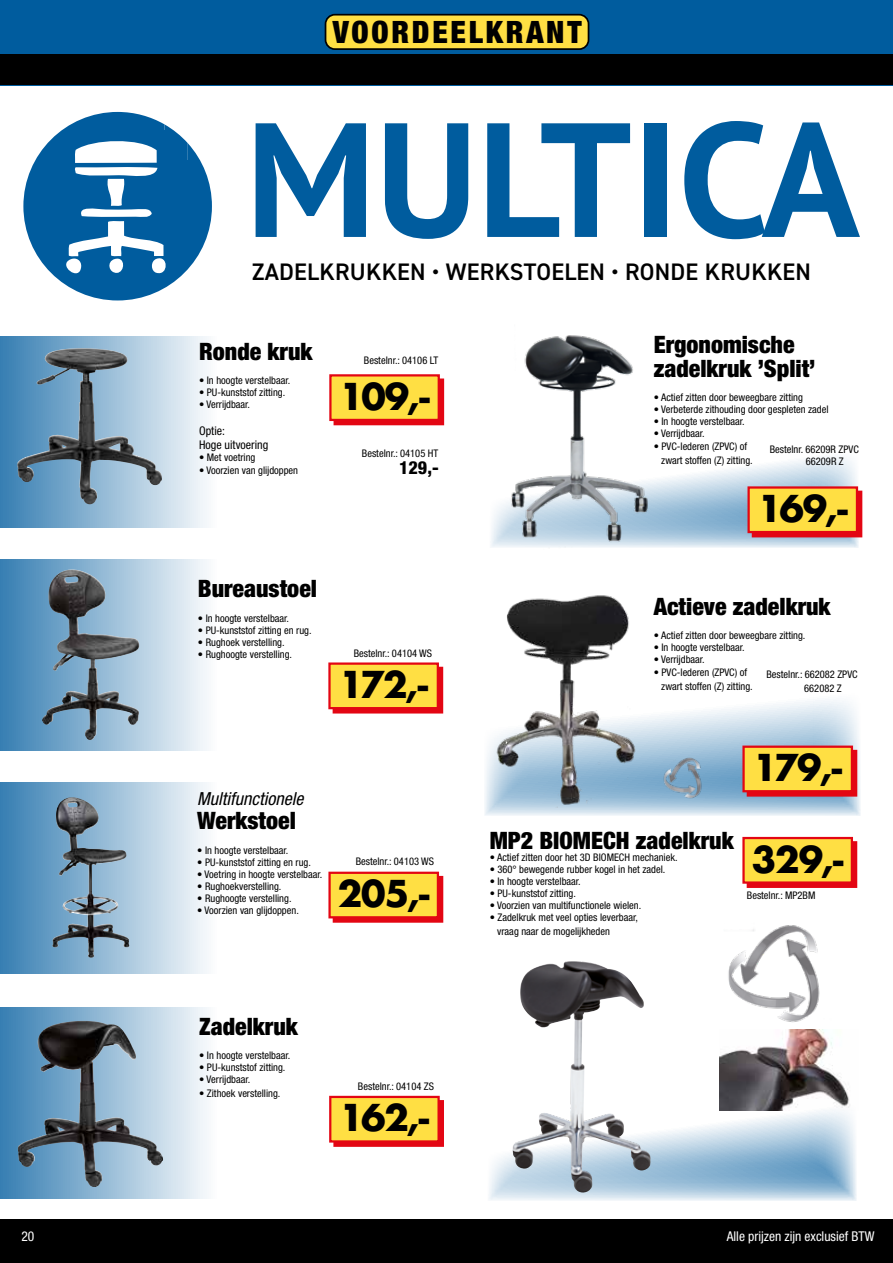
<style>
.page{position:relative;width:893px;height:1263px;background:#fff}
.page>*{position:absolute;margin:0;border:0;box-sizing:border-box;transform-origin:0 0}
.t1{font:700 187.65px "PT Sans";color:#005c9e}
.t2{font:700 162.3px "PT Sans";color:#005c9e}
.t3{font:700 36px "Futura";letter-spacing:-.03em;color:#000}
.t4{font:900 condensed 30.9px "Helvetica Neue LT Pro";letter-spacing:.09em;color:#000}
.t5{font:900 condensed 24px/24px "Helvetica Neue LT Pro";color:#000}
.t6{font:600 23.85px "DIN2014";letter-spacing:.01em;color:#000}
.t7{font:italic condensed 18px "Helvetica Neue LT Pro";color:#000}
.t8{font:800 condensed 18px "Helvetica Neue LT Pro";color:#000}
.t9{font:condensed 13.5px "Helvetica Neue LT Pro";color:#fff}
.t10{font:condensed 12px/13.5px "Helvetica Neue LT Pro";color:#000}
.t11{font:condensed 10.5px/13.5px "Helvetica Neue LT Pro";color:#000}
</style>
<div class="page">
<div style="left:0;top:1220px;width:893px;height:43px;background:#000"></div>
<div style="left:0;top:0;width:893px;height:85px;background:#005c9e"></div>
<div style="left:0;top:55px;width:893px;height:30px;background:#000"></div>
<svg style="left:485px;top:457px;width:375px;height:359px"></svg>
<svg style="left:0;top:1007px;width:207px;height:192px;background:#a7c6dd"></svg>
<img style="left:18px;top:1021px;width:146px;height:166px">
<svg style="left:329px;top:1095px;width:115px;height:52px;background:#f8af3d"></svg>
<svg style="left:0;top:783px;width:207px;height:191px;background:#8fb1ca"></svg>
<svg style="left:0;top:559px;width:207px;height:191px;background:#95b6cd"></svg>
<svg style="left:328px;top:662px;width:116px;height:52px;background:#f8af3e"></svg>
<img style="left:48px;top:569px;width:43px;height:138px">
<img style="left:56px;top:797px;width:22px;height:79px">
<svg style="left:328px;top:871px;width:116px;height:52px;background:#f8af3e"></svg>
<svg style="left:0;top:336px;width:207px;height:192px;background:#a7c6dd"></svg>
<img style="left:17px;top:349px;width:145px;height:155px">
<svg style="left:329px;top:374px;width:20px;height:52px"></svg>
<svg style="left:742px;top:836px;width:116px;height:52px;background:#f8af3e"></svg>
<svg style="left:741px;top:744px;width:117px;height:54px;background:#f1ae44"></svg>
<img style="left:659px;top:756px;width:48px;height:44px">
<img style="left:494px;top:590px;width:144px;height:218px">
<img style="left:349px;top:335px;width:454px;height:231px">
<svg style="left:746px;top:485px;width:117px;height:53px;background:#f4af42"></svg>
<svg style="left:489px;top:925px;width:368px;height:276px"></svg>
<img style="left:512px;top:961px;width:139px;height:232px">
<svg style="left:23px;top:112px;width:189px;height:188px"></svg>
<div style="left:326px;top:15px;width:262px;height:34px;background:#ffdf43;border-radius:9px"></div>
<div style="left:325px;top:14px;width:264px;height:36px;border:2px solid #000;border-radius:9px"></div>
<h3 class="t4" style="left:333px;top:13px;width:250px">VOORDEELKRANT</h3>
<h2 class="t2" style="left:246px;top:72px;width:616px">MULTICA</h2>
<h1 class="t1" style="left:223px;top:79px;width:711px">MULTICA</h1>
<h3 class="t6" style="left:252px;top:256px;width:561px">ZADELKRUKKEN • WERKSTOELEN • RONDE KRUKKEN</h3>
<h3 class="t5" style="left:199px;top:339px;width:115px">Ronde kruk</h3>
<p class="t11" style="left:199px;top:374px;width:93px">• In hoogte verstelbaar.</p>
<p class="t11" style="left:199px;top:386px;width:88px">• PU-kunststof zitting.</p>
<p class="t11" style="left:199px;top:398px;width:53px">• Verrijdbaar.</p>
<p class="t10" style="left:199px;top:424px;width:71px">Optie:<br>Hoge uitvoering</p>
<p class="t11" style="left:199px;top:450px;width:58px">• Met voetring</p>
<p class="t11" style="left:199px;top:464px;width:101px">• Voorzien van glijdoppen</p>
<h3 class="t8" style="left:399px;top:457px;width:41px">129,-</h3>
<p class="t11" style="left:364px;top:354px;width:76px">Bestelnr.: 04106 LT</p>
<h3 class="t3" style="left:339px;top:370px;width:92px">109,-</h3>
<p class="t11" style="left:362px;top:446px;width:78px">Bestelnr.: 04105 HT</p>
<h3 class="t5" style="left:198px;top:577px;width:121px">Bureaustoel</h3>
<p class="t11" style="left:198px;top:611px;width:93px">• In hoogte verstelbaar.</p>
<p class="t11" style="left:198px;top:623px;width:115px">• PU-kunststof zitting en rug.</p>
<p class="t11" style="left:198px;top:635px;width:88px">• Rughoek verstelling.</p>
<p class="t11" style="left:198px;top:647px;width:96px">• Rughoogte verstelling.</p>
<p class="t11" style="left:354px;top:646px;width:80px">Bestelnr.: 04104 WS</p>
<h3 class="t3" style="left:339px;top:658px;width:90px">172,-</h3>
<h3 class="t7" style="left:197px;top:788px;width:108px">Multifunctionele</h3>
<h3 class="t5" style="left:197px;top:808px;width:100px">Werkstoel</h3>
<p class="t11" style="left:197px;top:844px;width:93px">• In hoogte verstelbaar.</p>
<p class="t11" style="left:197px;top:856px;width:115px">• PU-kunststof zitting en rug.</p>
<p class="t11" style="left:197px;top:868px;width:126px">• Voetring in hoogte verstelbaar.</p>
<p class="t11" style="left:197px;top:880px;width:86px">• Rughoekverstelling.</p>
<p class="t11" style="left:197px;top:892px;width:96px">• Rughoogte verstelling.</p>
<p class="t11" style="left:197px;top:904px;width:103px">• Voorzien van glijdoppen.</p>
<p class="t11" style="left:356px;top:855px;width:80px">Bestelnr.: 04103 WS</p>
<h3 class="t3" style="left:338px;top:868px;width:93px">205,-</h3>
<h3 class="t5" style="left:199px;top:1015px;width:100px">Zadelkruk</h3>
<p class="t11" style="left:199px;top:1049px;width:93px">• In hoogte verstelbaar.</p>
<p class="t11" style="left:199px;top:1061px;width:88px">• PU-kunststof zitting.</p>
<p class="t11" style="left:199px;top:1073px;width:53px">• Verrijdbaar.</p>
<p class="t11" style="left:199px;top:1086px;width:83px">• Zithoek verstelling.</p>
<p class="t11" style="left:358px;top:1079px;width:78px">Bestelnr.: 04104 ZS</p>
<h3 class="t3" style="left:340px;top:1092px;width:91px">162,-</h3>
<h3 class="t5" style="left:654px;top:332px;width:163px">Ergonomische zadelkruk ’Split’</h3>
<p class="t11" style="left:654px;top:390px;width:151px">• Actief zitten door beweegbare zitting</p>
<p class="t11" style="left:654px;top:402px;width:176px">• Verbeterde zithouding door gespleten zadel</p>
<p class="t11" style="left:654px;top:414px;width:93px">• In hoogte verstelbaar.</p>
<p class="t11" style="left:654px;top:426px;width:53px">• Verrijdbaar.</p>
<p class="t11" style="left:661px;top:440px;width:93px;text-indent:-8px">• PVC-lederen (ZPVC) of zwart stoffen (Z) zitting.</p>
<p class="t11" style="left:806px;top:443px;width:55px;line-height:12px;text-indent:-36px">Bestelnr. 66209R ZPVC<br>66209R Z</p>
<h3 class="t3" style="left:758px;top:482px;width:91px">169,-</h3>
<h3 class="t5" style="left:654px;top:594px;width:178px">Actieve zadelkruk</h3>
<p class="t11" style="left:654px;top:628px;width:153px">• Actief zitten door beweegbare zitting.</p>
<p class="t11" style="left:654px;top:640px;width:93px">• In hoogte verstelbaar.</p>
<p class="t11" style="left:654px;top:652px;width:53px">• Verrijdbaar.</p>
<p class="t11" style="left:661px;top:665px;width:93px;text-indent:-8px">• PVC-lederen (ZPVC) of zwart stoffen (Z) zitting.</p>
<p class="t11" style="left:804px;top:667px;width:55px;text-indent:-38px">Bestelnr.: 662082 ZPVC<br>662082 Z</p>
<h3 class="t3" style="left:753px;top:742px;width:90px">179,-</h3>
<h3 class="t5" style="left:490px;top:829px;width:246px">MP2 BIOMECH zadelkruk</h3>
<p class="t11" style="left:490px;top:851px;width:189px">• Actief zitten door het 3D BIOMECH mechaniek.</p>
<p class="t11" style="left:490px;top:863px;width:177px">• 360° bewegende rubber kogel in het zadel.</p>
<p class="t11" style="left:490px;top:875px;width:93px">• In hoogte verstelbaar.</p>
<p class="t11" style="left:490px;top:887px;width:88px">• PU-kunststof zitting.</p>
<p class="t11" style="left:490px;top:899px;width:153px">• Voorzien van multifunctionele wielen.</p>
<p class="t11" style="left:497px;top:911px;width:142px;text-indent:-8px">• Zadelkruk met veel opties leverbaar, vraag naar de mogelijkheden</p>
<h3 class="t3" style="left:752px;top:833px;width:93px">329,-</h3>
<p class="t11" style="left:747px;top:888px;width:70px">Bestelnr.: MP2BM</p>
<p class="t9" style="left:21px;top:1228px;width:14px">20</p>
<p class="t9" style="left:727px;top:1228px;width:149px">Alle prijzen zijn exclusief BTW</p>
</div>
